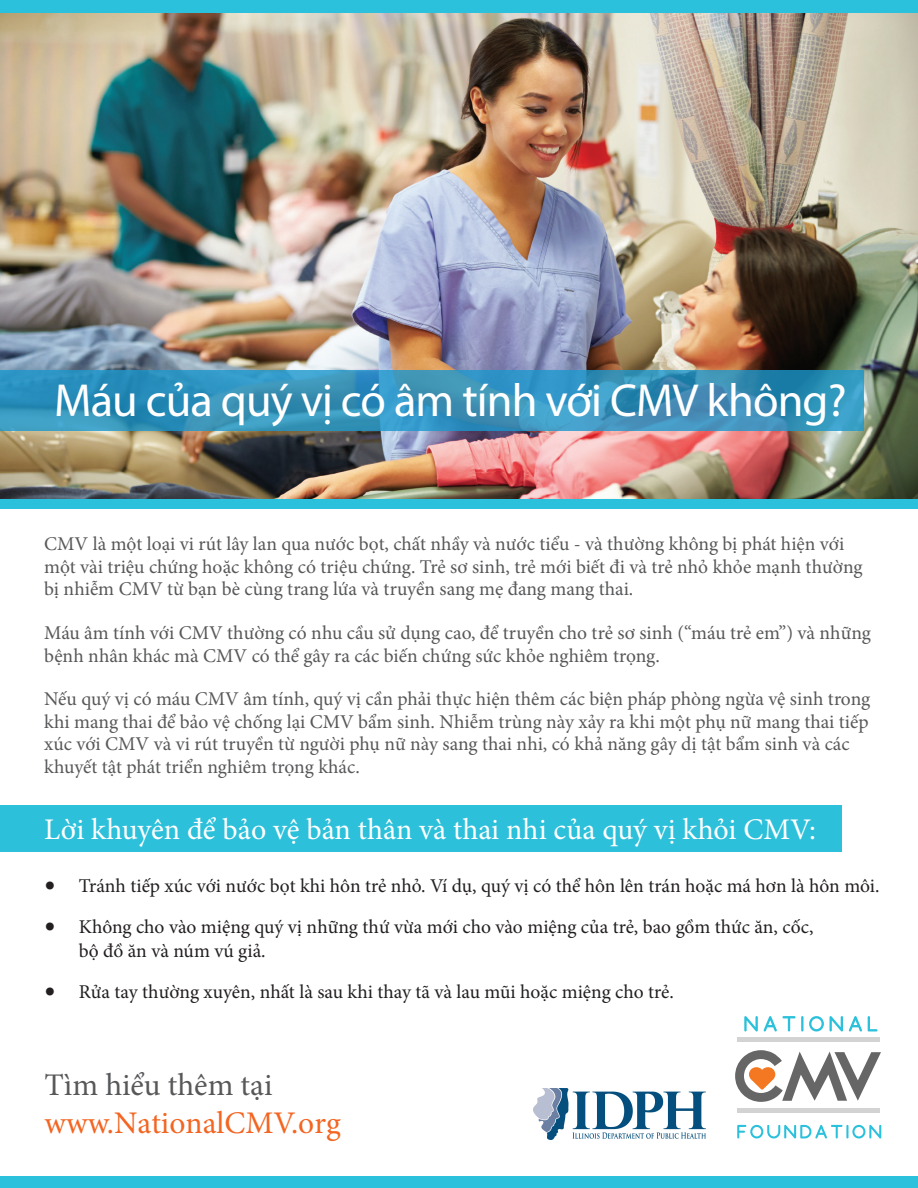
<style>
.page{position:relative;width:918px;height:1188px;background:#fff}
.page>*{position:absolute;margin:0;border:0;box-sizing:border-box;transform-origin:0 0}
.t1{font:46.5px "Myriad Pro";letter-spacing:-.02em;color:#fff}
.t2{font:31.5px "Minion Pro";color:#f36521}
.t3{font:31.5px "Minion Pro";color:#57585a}
.t4{font:30px "Minion Pro";color:#fff}
.t5{font:19.5px/22.5px "Minion Pro";color:#57585a}
.t6{font:19.5px/24px "Minion Pro";color:#231f20}
.s1{font-size:30px}
</style>
<div class="page">
<img style="left:0;top:12px;width:918px;height:487px">
<div style="left:0;top:499px;width:918px;height:10px;background:#2bc0db"></div>
<div style="left:0;top:0;width:918px;height:12px;background:#2bc0db"></div>
<div style="left:0;top:1176px;width:918px;height:12px;background:#2bc0db"></div>
<hr style="left:737px;top:1108px;width:143px;height:4px;background:#d4d3d3">
<hr style="left:737px;top:1038px;width:143px;height:4px;background:#d4d3d3">
<svg style="left:744px;top:1016px;width:52px;height:15px"></svg>
<hr style="left:801px;top:1016px;width:3px;height:15px;background:#2bc0db">
<svg style="left:809px;top:1016px;width:15px;height:15px"></svg>
<svg style="left:830px;top:1016px;width:13px;height:15px"></svg>
<svg style="left:849px;top:1016px;width:13px;height:15px"></svg>
<svg style="left:868px;top:1016px;width:10px;height:15px"></svg>
<svg style="left:737px;top:1125px;width:144px;height:13px"></svg>
<svg style="left:735px;top:1050px;width:146px;height:52px"></svg>
<div style="left:0;top:805px;width:842px;height:47px;background:#2dc0da"></div>
<svg style="left:0;top:370px;width:864px;height:61px;background:#3492bb"></svg>
<img style="left:533px;top:1089px;width:172px;height:50px">
<h1 class="t1" style="left:54px;top:372px;width:794px">Máu của quý vị có âm tính với CMV không?</h1>
<p class="t5" style="left:44px;top:533px;width:820px">CMV là một loại vi rút lây lan qua nước bọt, chất nhầy và nước tiểu - và thường không bị phát hiện với một vài triệu chứng hoặc không có triệu chứng. Trẻ sơ sinh, trẻ mới biết đi và trẻ nhỏ khỏe mạnh thường bị nhiễm CMV từ bạn bè cùng trang lứa và truyền sang mẹ đang mang thai.</p>
<p class="t5" style="left:44px;top:622px;width:828px">Máu âm tính với CMV thường có nhu cầu sử dụng cao, để truyền cho trẻ sơ sinh (“máu trẻ em”) và những bệnh nhân khác mà CMV có thể gây ra các biến chứng sức khỏe nghiêm trọng.</p>
<p class="t5" style="left:44px;top:688px;width:828px">Nếu quý vị có máu CMV âm tính, quý vị cần phải thực hiện thêm các biện pháp phòng ngừa vệ sinh trong khi mang thai để bảo vệ chống lại CMV bẩm sinh. Nhiễm trùng này xảy ra khi một phụ nữ mang thai tiếp xúc với CMV và vi rút truyền từ người phụ nữ này sang thai nhi, có khả năng gây dị tật bẩm sinh và các khuyết tật phát triển nghiêm trọng khác.</p>
<h3 class="t4" style="left:44px;top:810px;width:773px">Lời khuyên để bảo vệ bản thân và thai nhi của quý vị khỏi CMV:</h3>
<p class="t6" style="left:44px;top:874px;width:837px"><span class="s1">•</span> Tránh tiếp xúc với nước bọt khi hôn trẻ nhỏ. Ví dụ, quý vị có thể hôn lên trán hoặc má hơn là hôn môi.</p>
<p class="t6" style="left:79px;top:915px;width:736px;text-indent:-34px"><span class="s1">•</span> Không cho vào miệng quý vị những thứ vừa mới cho vào miệng của trẻ, bao gồm thức ăn, cốc, bộ đồ ăn và núm vú giả.</p>
<p class="t6" style="left:44px;top:980px;width:631px"><span class="s1">•</span> Rửa tay thường xuyên, nhất là sau khi thay tã và lau mũi hoặc miệng cho trẻ.</p>
<h2 class="t3" style="left:45px;top:1064px;width:229px">Tìm hiểu thêm tại</h2>
<h2 class="t2" style="left:45px;top:1102px;width:298px">www.NationalCMV.org</h2>
</div>
